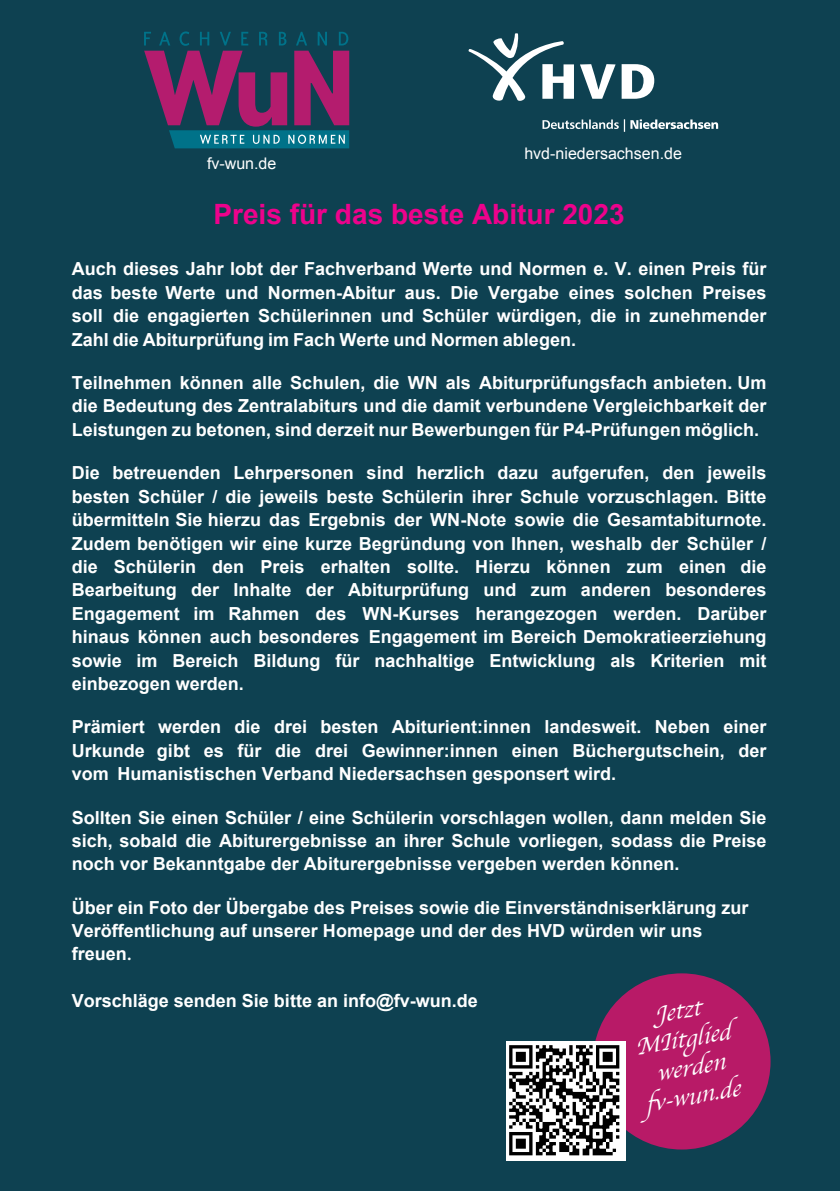
<style>
.page{position:relative;width:840px;height:1191px;background:#fff}
.page>*{position:absolute;margin:0;border:0;box-sizing:border-box;transform-origin:0 0}
.t1{font:700 28px "Arial";color:#ed028c}
.t2{font:italic 24px/28.8px "Apple Chancery";color:#fff;text-align:center}
.t3{font:700 18px/23.4px "Arial";color:#fff;text-align:justify}
.t4{font:16px "Arial";color:#fff}
.s1{font-family:"Stone Sans Std";font-weight:600}
</style>
<div class="page">
<div style="left:0;top:0;width:839px;height:1191px;background:#0e4151"></div>
<svg style="left:144px;top:31px;width:205px;height:117px"></svg>
<svg style="left:468px;top:33px;width:186px;height:68px"></svg>
<svg style="left:542px;top:119px;width:82px;height:13px"></svg>
<svg style="left:630px;top:119px;width:87px;height:10px"></svg>
<div style="left:592px;top:973px;width:178px;height:176px;background:#b81a67;border-radius:50%"></div>
<img style="left:506px;top:1040px;width:118px;height:119px">
<p class="t4" style="left:207px;top:153px;width:71px">fv-wun.de</p>
<p class="t4" style="left:524px;top:143px;width:159px">hvd-niedersachsen.de</p>
<h1 class="t1" style="left:213px;top:196px;width:412px">Preis für das beste Abitur 2023</h1>
<p class="t3" style="left:72px;top:258px;width:696px">Auch dieses Jahr lobt der Fachverband Werte und Normen e. V. einen Preis für das beste Werte und Normen-Abitur aus. Die Vergabe eines solchen Preises soll die engagierten Schülerinnen und Schüler würdigen, die in zunehmender Zahl die Abiturprüfung im Fach Werte und Normen ablegen.</p>
<p class="t3" style="left:72px;top:372px;width:696px">Teilnehmen können alle Schulen, die WN als Abiturprüfungsfach anbieten. Um die Bedeutung des Zentralabiturs und die damit verbundene Vergleichbarkeit der Leistungen zu betonen, sind derzeit nur Bewerbungen für P4-Prüfungen möglich.</p>
<p class="t3" style="left:72px;top:462px;width:696px">Die betreuenden Lehrpersonen sind herzlich dazu aufgerufen, den jeweils besten Schüler / die jeweils beste Schülerin ihrer Schule vorzuschlagen. Bitte übermitteln Sie hierzu das Ergebnis der WN-Note sowie die Gesamtabiturnote.<br>Zudem benötigen wir eine kurze Begründung von Ihnen, weshalb der Schüler / die Schülerin den Preis erhalten sollte. Hierzu können zum einen die Bearbeitung der Inhalte der Abiturprüfung und zum anderen besonderes Engagement im Rahmen des WN-Kurses herangezogen werden. Darüber hinaus können auch besonderes Engagement im Bereich Demokratieerziehung sowie im Bereich Bildung für nachhaltige Entwicklung als Kriterien mit einbezogen werden.</p>
<p class="t3" style="left:72px;top:716px;width:696px">Prämiert werden die drei besten Abiturient:innen landesweit. Neben einer Urkunde gibt es für die drei Gewinner:innen einen Büchergutschein, der vom Humanistischen Verband Niedersachsen gesponsert wird.</p>
<p class="t3" style="left:72px;top:806px;width:696px">Sollten Sie einen Schüler / eine Schülerin vorschlagen wollen, dann melden Sie sich, sobald die Abiturergebnisse an ihrer Schule vorliegen, sodass die Preise noch vor Bekanntgabe der Abiturergebnisse vergeben werden können.</p>
<p class="t3" style="left:72px;top:896px;width:678px;text-align:left">Über ein Foto der Übergabe des Preises sowie die Einverständniserklärung zur<br>Veröffentlichung auf unserer Homepage und der des HVD würden wir uns freuen<span class="s1">.</span></p>
<p class="t3" style="left:72px;top:990px;width:407px">Vorschläge senden Sie bitte an info@fv-wun.de</p>
<h2 class="t2" style="left:626px;top:1005px;width:98px;rotate:-10deg">Jetzt<br>MIitglied werden fv-wun.de</h2>
</div>
